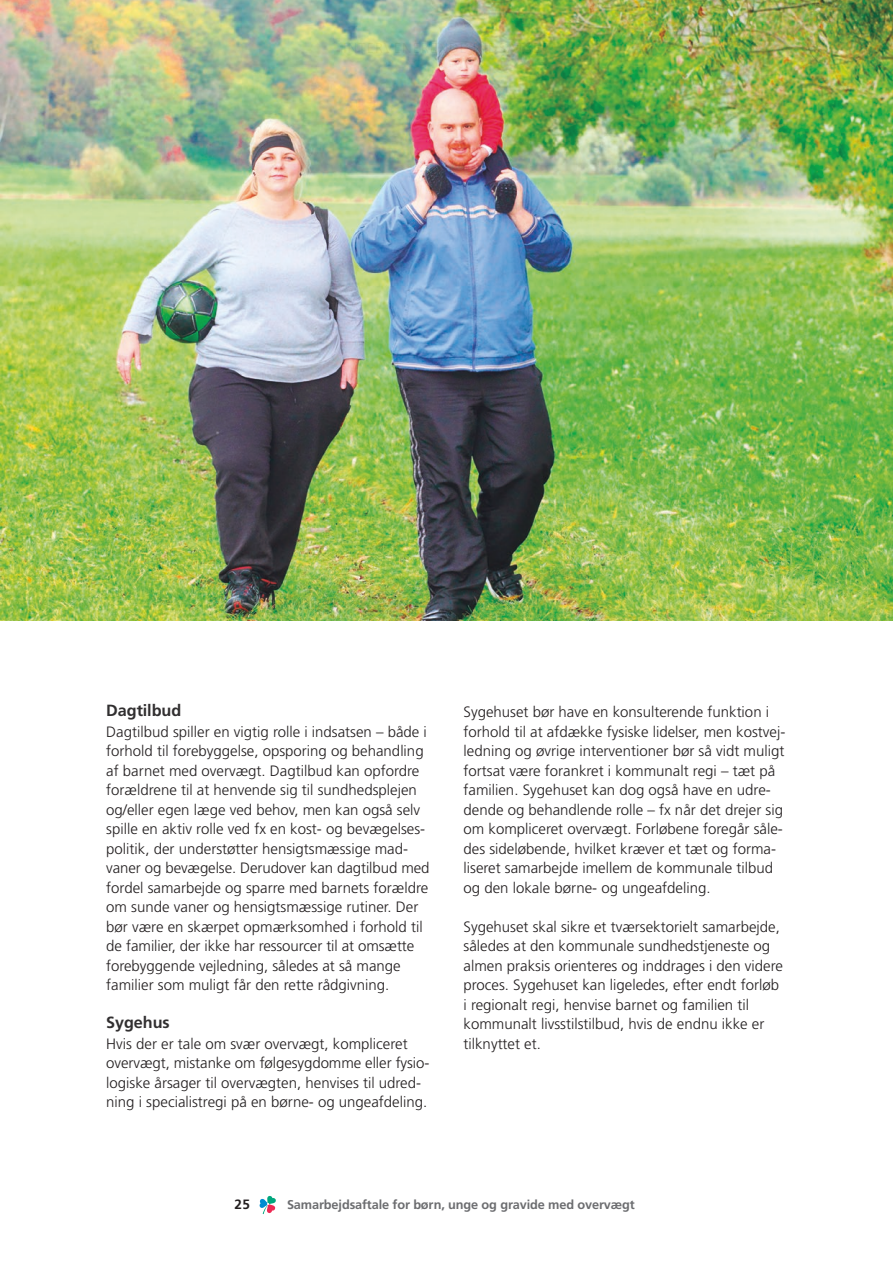
<style>
.page{position:relative;width:893px;height:1263px;background:#fff}
.page>*{position:absolute;margin:0;border:0;box-sizing:border-box;transform-origin:0 0}
.t1{font:700 16.2px "Frutiger LT Pro";letter-spacing:-.005em;color:#312f30}
.t2{font:300 15px/19.5px "Frutiger LT Pro";color:#231f20}
.t3{font:700 13.5px "Frutiger LT Pro";color:#231f20}
.t4{font:12.75px "Frutiger LT Pro Bold 2";letter-spacing:-.01em;color:#6c6d70}
</style>
<div class="page">
<img style="left:0;top:0;width:893px;height:621px">
<svg style="left:259px;top:1196px;width:17px;height:18px"></svg>
<h3 class="t1" style="left:106px;top:701px;width:76px">Dagtilbud</h3>
<p class="t2" style="left:106px;top:722px;width:325px">Dagtilbud spiller en vigtig rolle i indsatsen – både i forhold til forebyggelse, opsporing og behandling af barnet med overvægt. Dagtilbud kan opfordre forældrene til at henvende sig til sundhedsplejen og/eller egen læge ved behov, men kan også selv spille en aktiv rolle ved fx en kost- og bevægelses&shy;politik, der understøtter hensigtsmæssige mad&shy;vaner og bevægelse. Derudover kan dagtilbud med fordel samarbejde og sparre med barnets forældre om sunde vaner og hensigtsmæssige rutiner. Der bør være en skærpet opmærksomhed i forhold til de familier, der ikke har ressourcer til at omsætte forebyggende vejledning, således at så mange familier som muligt får den rette rådgivning.</p>
<h3 class="t1" style="left:106px;top:1013px;width:65px">Sygehus</h3>
<p class="t2" style="left:106px;top:1034px;width:325px">Hvis der er tale om svær overvægt, kompliceret overvægt, mistanke om følgesygdomme eller fysio&shy;logiske årsager til overvægten, henvises til udred&shy;ning i specialistregi på en børne- og ungeafdeling.</p>
<p class="t2" style="left:463px;top:702px;width:323px">Sygehuset bør have en konsulterende funktion i forhold til at afdække fysiske lidelser, men kostvej&shy;ledning og øvrige interventioner bør så vidt muligt fortsat være forankret i kommunalt regi – tæt på familien. Sygehuset kan dog også have en udre&shy;dende og behandlende rolle – fx når det drejer sig om kompliceret overvægt. Forløbene foregår såle&shy;des sideløbende, hvilket kræver et tæt og forma&shy;liseret samarbejde imellem de kommunale tilbud og den lokale børne- og ungeafdeling.</p>
<p class="t2" style="left:463px;top:917px;width:321px">Sygehuset skal sikre et tværsektorielt samarbejde, således at den kommunale sundhedstjeneste og almen praksis orienteres og inddrages i den videre proces. Sygehuset kan ligeledes, efter endt forløb i regionalt regi, henvise barnet og familien til kommunalt livsstilstilbud, hvis de endnu ikke er tilknyttet et.</p>
<p class="t3" style="left:235px;top:1196px;width:17px">25</p>
<p class="t4" style="left:287px;top:1197px;width:349px">Samarbejdsaftale for børn, unge og gravide med overvægt</p>
</div>
